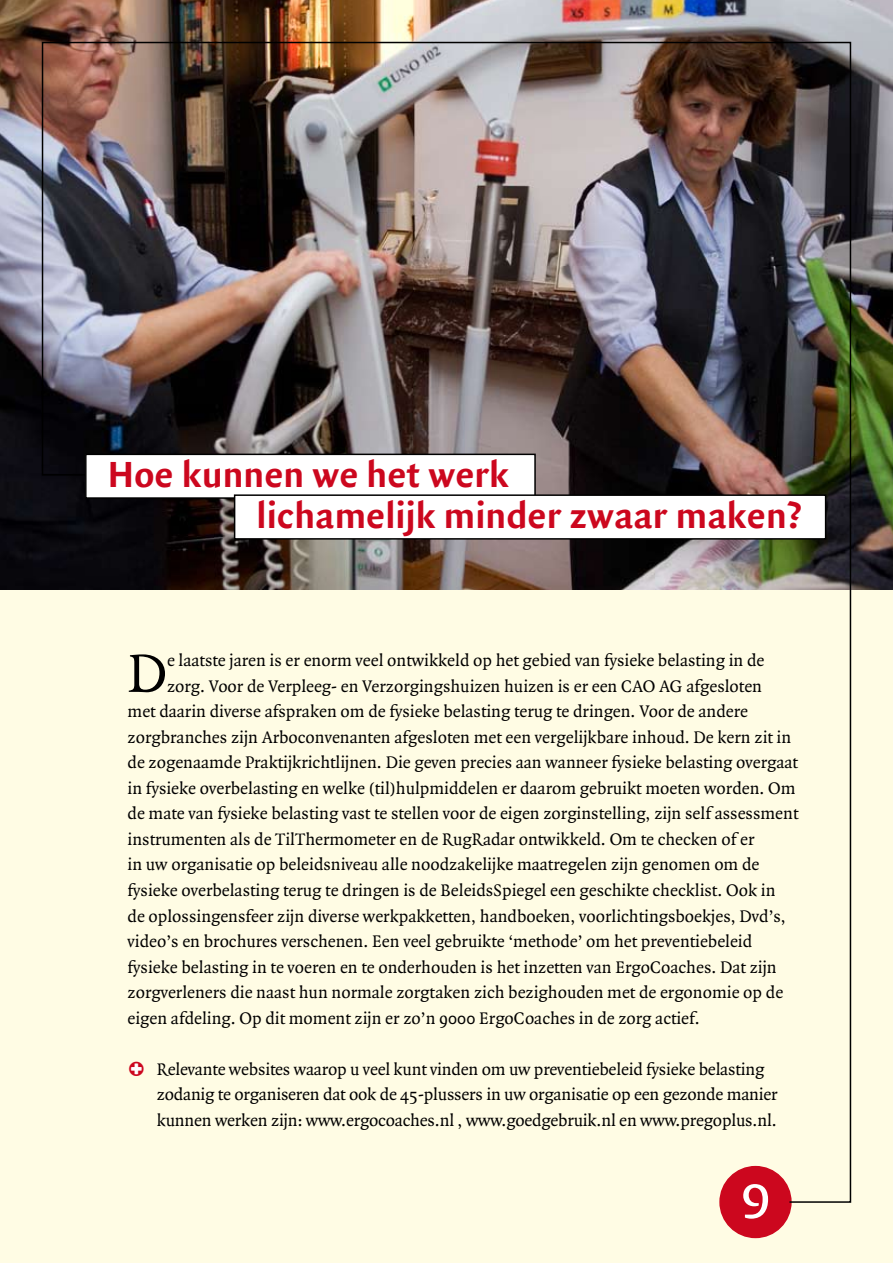
<style>
.page{position:relative;width:893px;height:1263px;background:#fffce4}
.page>*{position:absolute;margin:0;border:0;box-sizing:border-box;transform-origin:0 0}
.t1{font:64.5px "Quadraat Sans Caps";color:#fff}
.t2{font:57.75px "Quadraat";color:#000}
.t3{font:700 39px/40.8px "Quadraat Sans";color:#cc071e}
.t4{font:18px/25.5px "Quadraat";color:#000}
.s1{font-family:"Linotype Tapestry Circle";color:#cc071e}
</style>
<div class="page">
<img style="left:0;top:0;width:893px;height:589px">
<div style="left:720px;top:1166px;width:71px;height:71px;background:#cc071e;border-radius:50%"></div>
<div style="left:719px;top:1166px;width:73px;height:72px;border:2px solid #cc071e;border-radius:50%"></div>
<img style="left:41px;top:41px;width:811px;height:1162px">
<div style="left:86px;top:454px;width:449px;height:44px;background:#fff"></div>
<div style="left:85px;top:454px;width:451px;height:45px;border:2px solid #000"></div>
<div style="left:235px;top:495px;width:591px;height:44px;background:#fff"></div>
<div style="left:234px;top:494px;width:592px;height:46px;border:2px solid #000"></div>
<div style="left:130px;top:1062px;width:13px;height:13px;background:#fff;border-radius:50%"></div>
<h3 class="t3" style="left:257px;top:455px;width:546px;text-indent:-149px">Hoe kunnen we het werk<br>lichamelijk minder zwaar maken?</h3>
<h2 class="t2" style="left:128px;top:643px;width:41px">D</h2>
<p class="t4" style="left:167px;top:648px;width:599px">e laatste jaren is er enorm veel ontwikkeld op het gebied van fysieke belasting in de</p>
<p class="t4" style="left:167px;top:674px;width:596px">zorg. Voor de Verpleeg- en Verzorgingshuizen huizen is er een CAO AG afgesloten</p>
<p class="t4" style="left:128px;top:699px;width:622px">met daarin diverse afspraken om de fysieke belasting terug te dringen. Voor de andere</p>
<p class="t4" style="left:128px;top:725px;width:665px">zorgbranches zijn Arboconvenanten afgesloten met een vergelijkbare inhoud. De kern zit in</p>
<p class="t4" style="left:128px;top:750px;width:672px">de zogenaamde Praktijkrichtlijnen. Die geven precies aan wanneer fysieke belasting overgaat</p>
<p class="t4" style="left:128px;top:776px;width:669px">in fysieke overbelasting en welke (til)hulpmiddelen er daarom gebruikt moeten worden. Om</p>
<p class="t4" style="left:128px;top:801px;width:672px">de mate van fysieke belasting vast te stellen voor de eigen zorginstelling, zijn self assessment</p>
<p class="t4" style="left:128px;top:827px;width:628px">instrumenten als de TilThermometer en de RugRadar ontwikkeld. Om te checken of er</p>
<p class="t4" style="left:128px;top:852px;width:633px">in uw organisatie op beleidsniveau alle noodzakelijke maatregelen zijn genomen om de</p>
<p class="t4" style="left:128px;top:878px;width:649px">fysieke overbelasting terug te dringen is de BeleidsSpiegel een geschikte checklist. Ook in</p>
<p class="t4" style="left:128px;top:903px;width:660px">de oplossingensfeer zijn diverse werkpakketten, handboeken, voorlichtingsboekjes, Dvd’s,</p>
<p class="t4" style="left:128px;top:929px;width:626px">video’s en brochures verschenen. Een veel gebruikte ‘methode’ om het preventiebeleid</p>
<p class="t4" style="left:128px;top:954px;width:651px">fysieke belasting in te voeren en te onderhouden is het inzetten van ErgoCoaches. Dat zijn</p>
<p class="t4" style="left:128px;top:980px;width:657px">zorgverleners die naast hun normale zorgtaken zich bezighouden met de ergonomie op de</p>
<p class="t4" style="left:128px;top:1006px;width:574px">eigen afdeling. Op dit moment zijn er zo’n 9000 ErgoCoaches in de zorg actief.</p>
<p class="t4" style="left:157px;top:1057px;width:622px;text-indent:-29px"><span class="s1">B</span> Relevante websites waarop u veel kunt vinden om uw preventiebeleid fysieke belasting zodanig te organiseren dat ook de 45-plussers in uw organisatie op een gezonde manier kunnen werken zijn: www.ergocoaches.nl , www.goedgebruik.nl en www.pregoplus.nl.</p>
<h1 class="t1" style="left:739px;top:1159px;width:34px">9</h1>
</div>
